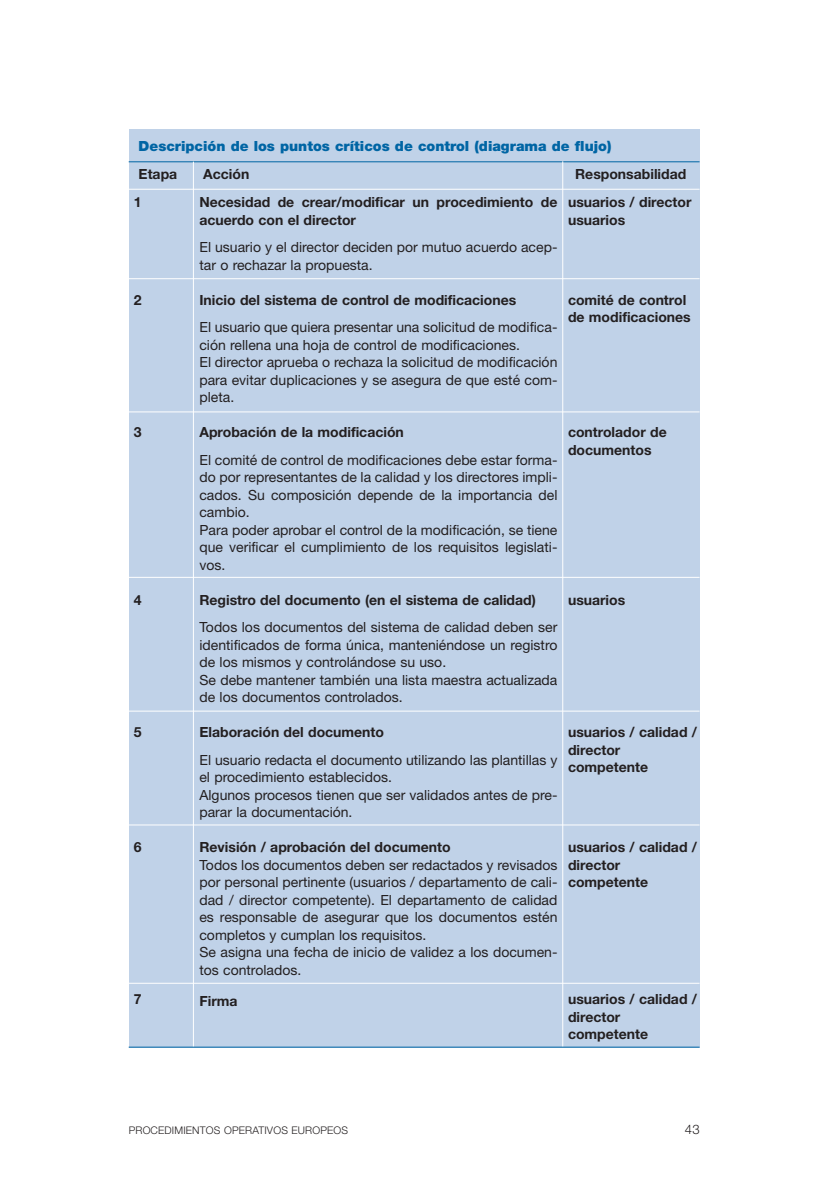
<style>
.page{position:relative;width:829px;height:1201px;background:#fff}
.page>*{position:absolute;margin:0;border:0;box-sizing:border-box;transform-origin:0 0}
.t1{font:14px/17.5px "Helvetica Neue";color:#231f20}
.t2{font:700 14px/17.5px "Helvetica Neue";color:#231f20}
.t3{font:900 14px "Helvetica Neue";color:#0065a4}
.t4{font:300 13.12px "Helvetica Neue";color:#231f20}
.t5{font:300 10.5px "Helvetica Neue";letter-spacing:.015em;color:#231f20}
</style>
<div class="page">
<div style="left:128px;top:129px;width:572px;height:919px;background:#c0d2e8"></div>
<p class="t3" style="left:139px;top:141px;width:474px">Descripción de los puntos críticos de control (diagrama de flujo)</p>
<p class="t2" style="left:139px;top:166px;width:40px">Etapa</p>
<p class="t2" style="left:203px;top:166px;width:48px">Acción</p>
<p class="t2" style="left:575px;top:166px;width:113px">Responsabilidad</p>
<p class="t2" style="left:134px;top:195px;width:9px">1</p>
<p class="t2" style="left:134px;top:292px;width:9px">2</p>
<p class="t2" style="left:134px;top:424px;width:9px">3</p>
<p class="t2" style="left:134px;top:592px;width:9px">4</p>
<p class="t2" style="left:134px;top:724px;width:9px">5</p>
<p class="t2" style="left:134px;top:839px;width:9px">6</p>
<p class="t2" style="left:134px;top:992px;width:9px">7</p>
<p class="t2" style="left:199px;top:195px;width:359px">Necesidad de crear/modificar un procedimiento de acuerdo con el director</p>
<p class="t1" style="left:199px;top:240px;width:359px">El usuario y el director deciden por mutuo acuerdo acep&shy;tar o rechazar la propuesta.</p>
<p class="t2" style="left:199px;top:292px;width:318px">Inicio del sistema de control de modificaciones</p>
<p class="t1" style="left:199px;top:320px;width:359px">El usuario que quiera presentar una solicitud de modifica&shy;ción rellena una hoja de control de modificaciones.<br>El director aprueba o rechaza la solicitud de modificación para evitar duplicaciones y se asegura de que esté com&shy;pleta.</p>
<p class="t2" style="left:199px;top:424px;width:206px">Aprobación de la modificación</p>
<p class="t1" style="left:199px;top:452px;width:359px">El comité de control de modificaciones debe estar forma&shy;do por representantes de la calidad y los directores impli&shy;cados. Su composición depende de la importancia del cambio.<br>Para poder aprobar el control de la modificación, se tiene que verificar el cumplimiento de los requisitos legislati&shy;vos.</p>
<p class="t2" style="left:199px;top:592px;width:338px">Registro del documento (en el sistema de calidad)</p>
<p class="t1" style="left:199px;top:619px;width:359px">Todos los documentos del sistema de calidad deben ser identificados de forma única, manteniéndose un registro de los mismos y controlándose su uso.<br>Se debe mantener también una lista maestra actualizada de los documentos controlados.</p>
<p class="t2" style="left:199px;top:724px;width:186px">Elaboración del documento</p>
<p class="t1" style="left:199px;top:752px;width:359px">El usuario redacta el documento utilizando las plantillas y el procedimiento establecidos.<br>Algunos procesos tienen que ser validados antes de pre&shy;parar la documentación.</p>
<p class="t2" style="left:199px;top:839px;width:252px">Revisión / aprobación del documento</p>
<p class="t1" style="left:199px;top:857px;width:359px">Todos los documentos deben ser redactados y revisados por personal pertinente (usuarios / departamento de cali&shy;dad / director competente). El departamento de calidad es responsable de asegurar que los documentos estén completos y cumplan los requisitos.<br>Se asigna una fecha de inicio de validez a los documen&shy;tos controlados.</p>
<p class="t2" style="left:199px;top:993px;width:40px">Firma</p>
<p class="t2" style="left:568px;top:195px;width:125px">usuarios / director usuarios</p>
<p class="t2" style="left:568px;top:292px;width:124px">comité de control de modificaciones</p>
<p class="t2" style="left:568px;top:424px;width:100px">controlador de documentos</p>
<p class="t2" style="left:568px;top:592px;width:59px">usuarios</p>
<p class="t2" style="left:568px;top:724px;width:130px">usuarios / calidad / director competente</p>
<p class="t2" style="left:568px;top:839px;width:130px">usuarios / calidad / director competente</p>
<p class="t2" style="left:568px;top:992px;width:130px">usuarios / calidad / director competente</p>
<p class="t5" style="left:129px;top:1126px;width:221px">PROCEDIMIENTOS OPERATIVOS EUROPEOS</p>
<p class="t4" style="left:684px;top:1124px;width:16px">43</p>
</div>
